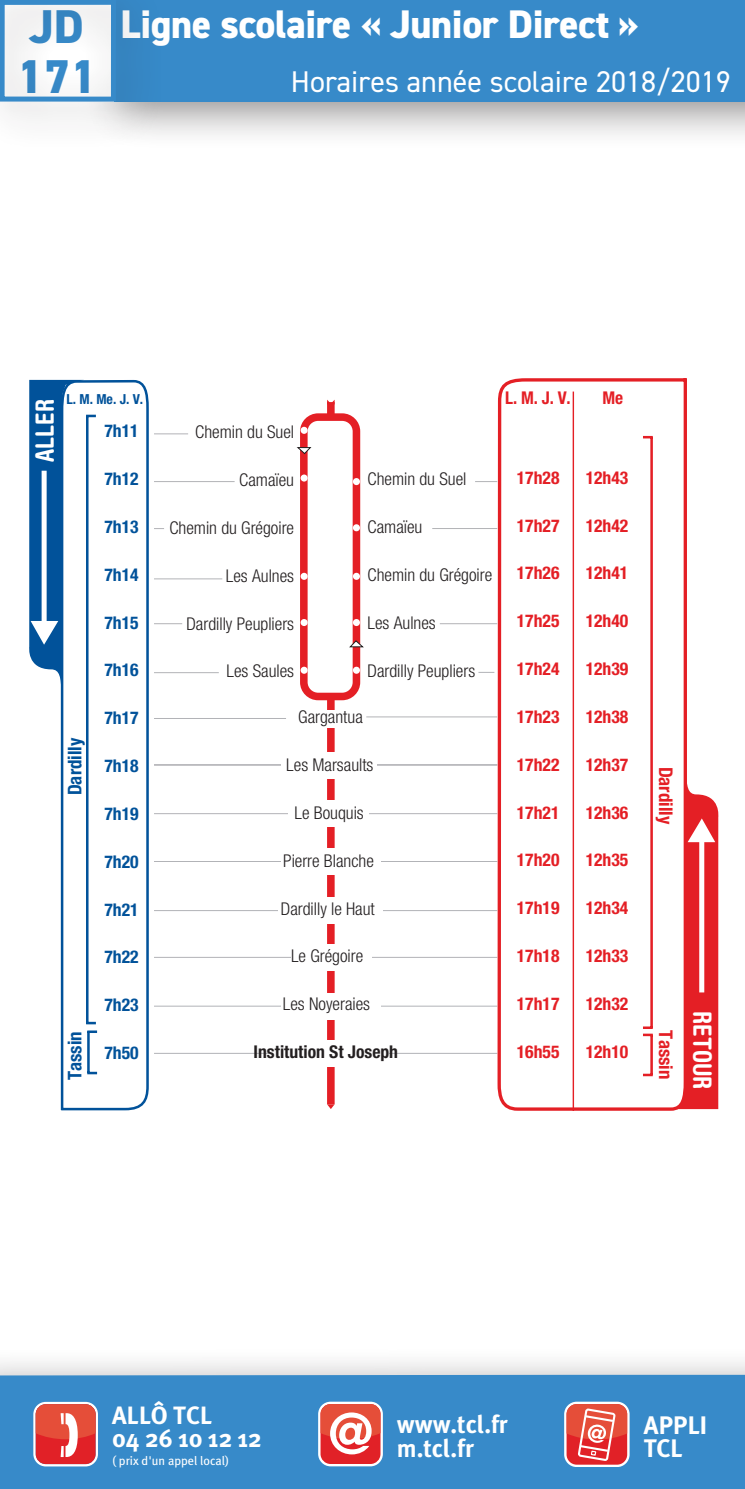
<style>
.page{position:relative;width:745px;height:1489px;background:#fff}
.page>*{position:absolute;margin:0;border:0;box-sizing:border-box;transform-origin:0 0}
.t1{font:800 47.5px "DIN2014";color:#378ac9}
.t2{font:800 40px "DIN2014";letter-spacing:-.01em;color:#fff}
.t3{font:30px "DIN2014";color:#fff}
.t4{font:700 condensed 25.25px "Helvetica Rounded";color:#fff}
.t5{font:700 25.25px/23.8px "Meta Plus";letter-spacing:-.005em;color:#fff}
.t6{font:700 25px/23.2px "Meta Plus";color:#fff}
.t7{font:700 condensed 18.75px "Helvetica Neue";color:#01529a}
.t8{font:700 condensed 18.75px "Helvetica Neue";color:#e41f25}
.t9{font:300 condensed 17.5px "Helvetica Neue";color:#231f20}
.t10{font:700 condensed 17.5px "Helvetica Neue";color:#e41f25}
.t11{font:700 condensed 17.5px "Helvetica Neue";color:#01529a}
.t12{font:700 condensed 17.5px "Helvetica Neue";color:#231f20}
.t13{font:700 condensed 13.75px "Helvetica Neue";color:#01529a}
.t14{font:12.5px "Meta Plus";color:#fff}
.s1{font-size:47.5px;color:#378ac9}
</style>
<div class="page">
<div style="left:85px;top:0;width:659px;height:150px;background:#231f20;opacity:.5"></div>
<div style="left:113px;top:0;width:631px;height:102px;background:#378ac9"></div>
<div style="left:0;top:1346px;width:744px;height:142px;background:#231f20;opacity:.5"></div>
<div style="left:0;top:1374px;width:744px;height:114px;background:#378ac9"></div>
<svg style="left:33px;top:1401px;width:65px;height:65px"></svg>
<svg style="left:318px;top:1401px;width:64px;height:65px"></svg>
<div style="left:320px;top:1403px;width:60px;height:60px;background:#e12127;border-radius:10px"></div>
<svg style="left:320px;top:1403px;width:60px;height:51px"></svg>
<svg style="left:563px;top:1401px;width:66px;height:65px"></svg>
<div style="left:566px;top:1403px;width:60px;height:61px;background:#e12127;border-radius:10px"></div>
<svg style="left:566px;top:1403px;width:60px;height:57px"></svg>
<svg style="left:60px;top:379px;width:89px;height:731px"></svg>
<hr style="left:154px;top:910px;width:343px;height:1px;background:#b2b3b7">
<hr style="left:154px;top:956px;width:343px;height:1px;background:#b2b3b7">
<hr style="left:154px;top:1005px;width:343px;height:1px;background:#b2b3b7">
<hr style="left:154px;top:1052px;width:343px;height:1px;background:#b2b3b7">
<hr style="left:154px;top:861px;width:343px;height:1px;background:#b2b3b7">
<hr style="left:154px;top:813px;width:343px;height:1px;background:#b2b3b7">
<hr style="left:154px;top:764px;width:343px;height:1px;background:#b2b3b7">
<hr style="left:154px;top:672px;width:65px;height:1px;background:#b2b3b7">
<svg style="left:154px;top:623px;width:28px;height:1px"></svg>
<hr style="left:154px;top:578px;width:68px;height:1px;background:#b2b3b7">
<hr style="left:432px;top:528px;width:65px;height:1px;background:#b2b3b7">
<hr style="left:154px;top:481px;width:80px;height:1px;background:#b2b3b7">
<div style="left:327px;top:402px;width:7px;height:702px;background:#e41f25"></div>
<div style="left:278px;top:897px;width:104px;height:26px;background:#fff"></div>
<div style="left:290px;top:944px;width:81px;height:26px;background:#fff"></div>
<div style="left:281px;top:993px;width:99px;height:26px;background:#fff"></div>
<div style="left:269px;top:1040px;width:119px;height:26px;background:#fff"></div>
<div style="left:281px;top:848px;width:99px;height:26px;background:#fff"></div>
<div style="left:288px;top:800px;width:80px;height:26px;background:#fff"></div>
<div style="left:281px;top:752px;width:95px;height:26px;background:#fff"></div>
<div style="left:290px;top:710px;width:78px;height:17px;background:#fff"></div>
<svg style="left:688px;top:788px;width:30px;height:320px;background:#e73c41"></svg>
<svg style="left:495px;top:378px;width:193px;height:732px"></svg>
<svg style="left:327px;top:1104px;width:7px;height:4px"></svg>
<hr style="left:86px;top:416px;width:2px;height:607px;background:#01529a">
<svg style="left:86px;top:1021px;width:10px;height:3px"></svg>
<svg style="left:29px;top:380px;width:67px;height:313px"></svg>
<hr style="left:87px;top:1031px;width:3px;height:41px;background:#01529a">
<svg style="left:87px;top:1071px;width:10px;height:3px"></svg>
<svg style="left:87px;top:1030px;width:10px;height:2px"></svg>
<hr style="left:650px;top:1034px;width:2px;height:40px;background:#e41f25">
<svg style="left:642px;top:1073px;width:10px;height:3px"></svg>
<hr style="left:650px;top:437px;width:2px;height:590px;background:#e41f25">
<svg style="left:642px;top:1026px;width:10px;height:10px"></svg>
<svg style="left:642px;top:436px;width:10px;height:2px"></svg>
<div style="left:303px;top:417px;width:53px;height:279px;background:#fff;border-radius:14px"></div>
<div style="left:300px;top:413px;width:60px;height:287px;border:8px solid #e41f25;border-radius:14px"></div>
<svg style="left:296px;top:447px;width:15px;height:7px"></svg>
<svg style="left:349px;top:640px;width:15px;height:7px"></svg>
<svg style="left:300px;top:572px;width:7px;height:8px"></svg>
<svg style="left:352px;top:572px;width:8px;height:8px"></svg>
<div style="left:300px;top:619px;width:7px;height:7px;background:#fff;border-radius:50%"></div>
<div style="left:352px;top:619px;width:8px;height:7px;background:#fff;border-radius:50%"></div>
<svg style="left:300px;top:666px;width:7px;height:7px"></svg>
<svg style="left:352px;top:666px;width:8px;height:7px"></svg>
<div style="left:352px;top:478px;width:8px;height:7px;background:#fff;border-radius:50%"></div>
<div style="left:300px;top:427px;width:7px;height:7px;background:#fff;border-radius:50%"></div>
<div style="left:352px;top:524px;width:8px;height:7px;background:#fff;border-radius:50%"></div>
<div style="left:300px;top:474px;width:7px;height:7px;background:#fff;border-radius:50%"></div>
<hr style="left:154px;top:433px;width:34px;height:1px;background:#b2b3b7">
<svg style="left:475px;top:481px;width:22px;height:1px"></svg>
<hr style="left:439px;top:623px;width:58px;height:1px;background:#b2b3b7">
<hr style="left:366px;top:716px;width:131px;height:1px;background:#b2b3b7">
<hr style="left:154px;top:718px;width:132px;height:1px;background:#b2b3b7">
<svg style="left:478px;top:672px;width:16px;height:1px"></svg>
<hr style="left:572px;top:391px;width:1px;height:719px;background:#e41f25">
<div style="left:0;top:0;width:165px;height:150px;background:#231f20;opacity:.5"></div>
<div style="left:0;top:0;width:116px;height:102px;border:5px solid #378ac9"></div>
<h2 class="t2" style="left:29px;top:-2px;width:611px"><span class="s1">JD</span> Ligne scolaire « Junior Direct »</h2>
<h1 class="t1" style="left:17px;top:45px;width:81px">171</h1>
<h3 class="t3" style="left:291px;top:63px;width:441px">Horaires année scolaire 2018/2019</h3>
<h3 class="t4" style="left:29px;top:462px;width:64px;rotate:-90deg">ALLER</h3>
<p class="t13" style="left:66px;top:390px;width:78px">L. M. Me. J. V.</p>
<p class="t10" style="left:505px;top:387px;width:67px">L. M. J. V.</p>
<p class="t10" style="left:602px;top:387px;width:22px">Me</p>
<p class="t7" style="left:63px;top:795px;width:59px;rotate:-90deg">Dardilly</p>
<p class="t7" style="left:63px;top:1080px;width:50px;rotate:-90deg">Tassin</p>
<p class="t11" style="left:104px;top:420px;width:36px">7h11</p>
<p class="t11" style="left:104px;top:468px;width:36px">7h12</p>
<p class="t11" style="left:104px;top:516px;width:36px">7h13</p>
<p class="t11" style="left:104px;top:564px;width:36px">7h14</p>
<p class="t11" style="left:104px;top:611px;width:36px">7h15</p>
<p class="t11" style="left:104px;top:659px;width:36px">7h16</p>
<p class="t11" style="left:104px;top:707px;width:36px">7h17</p>
<p class="t11" style="left:104px;top:755px;width:36px">7h18</p>
<p class="t11" style="left:104px;top:803px;width:36px">7h19</p>
<p class="t11" style="left:104px;top:850px;width:36px">7h20</p>
<p class="t11" style="left:104px;top:898px;width:36px">7h21</p>
<p class="t11" style="left:104px;top:946px;width:36px">7h22</p>
<p class="t11" style="left:104px;top:994px;width:36px">7h23</p>
<p class="t11" style="left:104px;top:1042px;width:36px">7h50</p>
<p class="t9" style="left:195px;top:422px;width:100px">Chemin du Suel</p>
<p class="t9" style="left:239px;top:470px;width:56px">Camaïeu</p>
<p class="t9" style="left:169px;top:517px;width:126px">Chemin du Grégoire</p>
<p class="t9" style="left:226px;top:565px;width:70px">Les Aulnes</p>
<p class="t9" style="left:186px;top:613px;width:109px">Dardilly Peupliers</p>
<p class="t9" style="left:226px;top:661px;width:69px">Les Saules</p>
<p class="t9" style="left:367px;top:469px;width:100px">Chemin du Suel</p>
<p class="t9" style="left:367px;top:517px;width:56px">Camaïeu</p>
<p class="t9" style="left:367px;top:565px;width:126px">Chemin du Grégoire</p>
<p class="t9" style="left:367px;top:612px;width:70px">Les Aulnes</p>
<p class="t9" style="left:367px;top:660px;width:109px">Dardilly Peupliers</p>
<p class="t9" style="left:298px;top:707px;width:66px">Gargantua</p>
<p class="t9" style="left:286px;top:754px;width:89px">Les Marsaults</p>
<p class="t9" style="left:294px;top:802px;width:71px">Le Bouquis</p>
<p class="t9" style="left:283px;top:850px;width:92px">Pierre Blanche</p>
<p class="t9" style="left:281px;top:898px;width:95px">Dardilly le Haut</p>
<p class="t9" style="left:291px;top:946px;width:74px">Le Grégoire</p>
<p class="t9" style="left:283px;top:993px;width:89px">Les Noyeraies</p>
<p class="t12" style="left:253px;top:1041px;width:146px">Institution St Joseph</p>
<p class="t10" style="left:516px;top:467px;width:44px">17h28</p>
<p class="t10" style="left:516px;top:515px;width:44px">17h27</p>
<p class="t10" style="left:516px;top:562px;width:44px">17h26</p>
<p class="t10" style="left:516px;top:610px;width:44px">17h25</p>
<p class="t10" style="left:516px;top:658px;width:44px">17h24</p>
<p class="t10" style="left:516px;top:706px;width:44px">17h23</p>
<p class="t10" style="left:516px;top:754px;width:44px">17h22</p>
<p class="t10" style="left:516px;top:801px;width:44px">17h21</p>
<p class="t10" style="left:516px;top:849px;width:44px">17h20</p>
<p class="t10" style="left:516px;top:897px;width:44px">17h19</p>
<p class="t10" style="left:516px;top:945px;width:44px">17h18</p>
<p class="t10" style="left:516px;top:993px;width:44px">17h17</p>
<p class="t10" style="left:516px;top:1040px;width:44px">16h55</p>
<p class="t10" style="left:585px;top:467px;width:44px">12h43</p>
<p class="t10" style="left:585px;top:515px;width:44px">12h42</p>
<p class="t10" style="left:585px;top:562px;width:44px">12h41</p>
<p class="t10" style="left:585px;top:610px;width:44px">12h40</p>
<p class="t10" style="left:585px;top:658px;width:44px">12h39</p>
<p class="t10" style="left:585px;top:706px;width:44px">12h38</p>
<p class="t10" style="left:585px;top:754px;width:44px">12h37</p>
<p class="t10" style="left:585px;top:801px;width:44px">12h36</p>
<p class="t10" style="left:585px;top:849px;width:44px">12h35</p>
<p class="t10" style="left:585px;top:897px;width:44px">12h34</p>
<p class="t10" style="left:585px;top:945px;width:44px">12h33</p>
<p class="t10" style="left:585px;top:993px;width:44px">12h32</p>
<p class="t10" style="left:585px;top:1040px;width:44px">12h10</p>
<p class="t8" style="left:677px;top:766px;width:59px;rotate:90deg">Dardilly</p>
<p class="t8" style="left:677px;top:1030px;width:50px;rotate:90deg">Tassin</p>
<h3 class="t4" style="left:717px;top:1011px;width:80px;rotate:90deg">RETOUR</h3>
<h3 class="t6" style="left:112px;top:1403px;width:151px">ALLÔ TCL<br>04 26 10 12 12</h3>
<p class="t14" style="left:112px;top:1453px;width:119px">( prix d'un appel local)</p>
<h3 class="t6" style="left:396px;top:1412px;width:112px">www.tcl.fr m.tcl.fr</h3>
<h3 class="t5" style="left:643px;top:1412px;width:65px">APPLI<br>TCL</h3>
</div>
